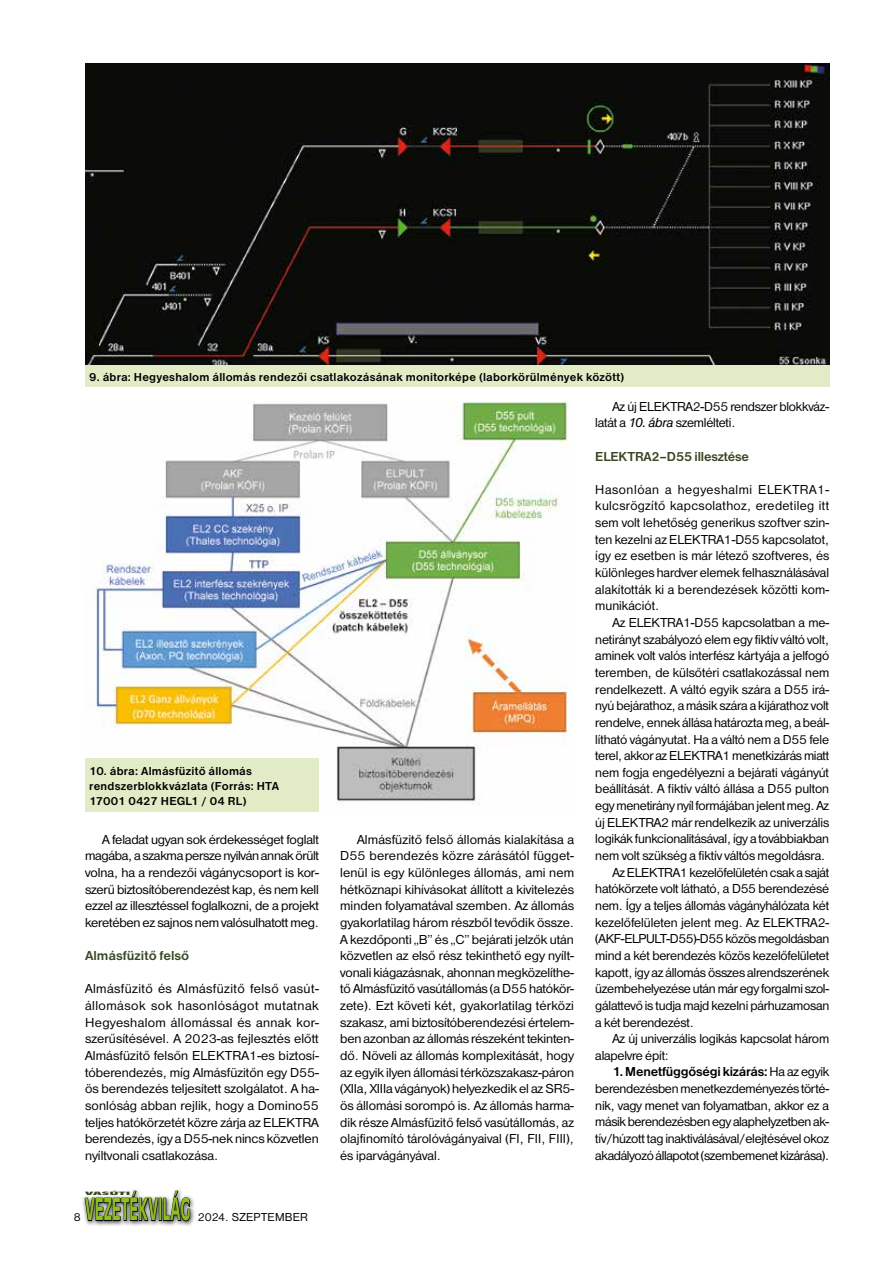
<style>
.page{position:relative;width:893px;height:1263px;background:#fff}
.page>*{position:absolute;margin:0;border:0;box-sizing:border-box;transform-origin:0 0}
.t1{font:700 30px "H Antique Olive";letter-spacing:-.005em;color:#8dbe22;scale:.5 1}
.t2{font:13.5px/16.6px "Nimbus San DEE";letter-spacing:-.015em;color:#000;text-align:justify}
.t3{font:700 13.5px "Nimbus San DEE";letter-spacing:-.015em;color:#384723}
.t4{font:700 12px/15px "Nimbus San DEE";letter-spacing:.02em;color:#000}
.t5{font:12px "Nimbus San DEE";letter-spacing:.015em;color:#000}
.t6{font:700 condensed 4.5px "H Antique Olive";color:#384723;scale:4 1}
.s1{font-style:italic}
.s2{font-weight:700}
</style>
<div class="page">
<div style="left:81px;top:1187px;width:114px;height:40px;background:#000;opacity:.75"></div>
<svg style="left:84px;top:1190px;width:107px;height:37px"></svg>
<img style="left:85px;top:64px;width:744px;height:302px">
<div style="left:85px;top:366px;width:744px;height:21px;background:#e1ecc6"></div>
<img style="left:94px;top:401px;width:475px;height:405px">
<div style="left:85px;top:758px;width:234px;height:54px;background:#e1ecc6"></div>
<p class="t4" style="left:89px;top:369px;width:536px">9. ábra: Hegyeshalom állomás rendezői csatlakozásának monitorképe (laborkörülmények között)</p>
<p class="t4" style="left:89px;top:763px;width:191px">10. ábra: Almásfüzitő állomás rendszerblokkvázlata (Forrás: HTA<br>17001 0427 HEGL1 / 04 RL)</p>
<p class="t2" style="left:85px;top:831px;width:236px;text-indent:17px">A feladat ugyan sok érdekességet foglalt magába, a szakma persze nyilván annak örült volna, ha a rendezői vágánycsoport is kor&shy;szerű biztosítóberendezést kap, és nem kell ezzel az illesztéssel foglalkozni, de a projekt keretében ez sajnos nem valósulhatott meg.</p>
<p class="t3" style="left:85px;top:948px;width:106px">Almásfüzitő felső</p>
<p class="t2" style="left:85px;top:981px;width:235px">Almásfüzitő és Almásfüzitő felső vasút&shy;állomások sok hasonlóságot mutatnak Hegyeshalom állomással és annak kor&shy;szerűsítésével. A 2023-as fejlesztés előtt Almásfüzitő felsőn ELEKTRA1-es biztosí&shy;tóberendezés, míg Almásfüzitőn egy D55- ös berendezés teljesített szolgálatot. A ha&shy;sonlóság abban rejlik, hogy a Domino55 teljes hatókörzetét közre zárja az ELEKTRA berendezés, így a D55-nek nincs közvetlen nyíltvonali csatlakozása.</p>
<p class="t6" style="left:85px;top:1191px;width:13px">VASÚTI</p>
<h1 class="t1" style="left:85px;top:1191px;width:213px">VEZETÉKVILÁG</h1>
<p class="t5" style="left:74px;top:1210px;width:8px">8</p>
<p class="t5" style="left:198px;top:1210px;width:112px">2024. SZEPTEMBER</p>
<p class="t2" style="left:340px;top:831px;width:235px;text-indent:17px">Almásfüzitő felső állomás kialakítása a D55 berendezés közre zárásától függet&shy;lenül is egy különleges állomás, ami nem hétköznapi kihívásokat állított a kivitelezés minden folyamatával szemben. Az állomás gyakorlatilag három részből tevődik össze.<br>A kezdőponti „B” és „C” bejárati jelzők után közvetlen az első rész tekinthető egy nyílt&shy;vonali kiágazásnak, ahonnan megközelíthe&shy;tő Almásfüzitő vasútállomás (a D55 hatókör&shy;zete). Ezt követi két, gyakorlatilag térközi szakasz, ami biztosítóberendezési értelem&shy;ben azonban az állomás részeként tekinten&shy;dő. Növeli az állomás komplexitását, hogy az egyik ilyen állomási térközszakasz-páron (XIIa, XIIIa vágányok) helyezkedik el az SR5- ös állomási sorompó is. Az állomás harma&shy;dik része Almásfüzitő felső vasútállomás, az olajfinomító tárolóvágányaival (FI, FII, FIII), és iparvágányával.</p>
<p class="t2" style="left:595px;top:398px;width:235px;text-indent:17px">Az új ELEKTRA2-D55 rendszer blokkváz&shy;latát a <span class="s1">10. ábra</span> szemlélteti.</p>
<p class="t3" style="left:595px;top:448px;width:155px">ELEKTRA2–D55 illesztése</p>
<p class="t2" style="left:595px;top:481px;width:235px">Hasonlóan a hegyeshalmi ELEKTRA1- kulcsrögzítő kapcsolathoz, eredetileg itt sem volt lehetőség generikus szoftver szin&shy;ten kezelni az ELEKTRA1-D55 kapcsolatot, így ez esetben is már létező szoftveres, és különleges hardver elemek felhasználásával alakították ki a berendezések közötti kom&shy;munikációt.</p>
<p class="t2" style="left:612px;top:614px;width:218px">Az ELEKTRA1-D55 kapcsolatban a me-</p>
<p class="t2" style="left:595px;top:631px;width:235px">netirányt szabályozó elem egy fiktív váltó volt,</p>
<p class="t2" style="left:595px;top:648px;width:235px">aminek volt valós interfész kártyája a jelfogó</p>
<p class="t2" style="left:595px;top:664px;width:235px">teremben, de külsőtéri csatlakozással nem</p>
<p class="t2" style="left:595px;top:681px;width:235px">rendelkezett. A váltó egyik szára a D55 irá-</p>
<p class="t2" style="left:595px;top:698px;width:235px">nyú bejárathoz, a másik szára a kijárathoz volt</p>
<p class="t2" style="left:595px;top:714px;width:235px">rendelve, ennek állása határozta meg, a beál-</p>
<p class="t2" style="left:595px;top:731px;width:235px">lítható vágányutat. Ha a váltó nem a D55 fele</p>
<p class="t2" style="left:595px;top:747px;width:235px">terel, akkor az ELEKTRA1 menetkizárás miatt</p>
<p class="t2" style="left:595px;top:764px;width:235px">nem fogja engedélyezni a bejárati vágányút</p>
<p class="t2" style="left:595px;top:781px;width:235px">beállítását. A fiktív váltó állása a D55 pulton</p>
<p class="t2" style="left:595px;top:797px;width:235px">egy menetirány nyíl formájában jelent meg. Az</p>
<p class="t2" style="left:595px;top:814px;width:235px">új ELEKTRA2 már rendelkezik az univerzális</p>
<p class="t2" style="left:595px;top:831px;width:235px">logikák funkcionalitásával, így a továbbiakban</p>
<p class="t2" style="left:595px;top:847px;width:231px">nem volt szükség a fiktív váltós megoldásra.</p>
<p class="t2" style="left:612px;top:864px;width:218px">Az ELEKTRA1 kezelőfelületén csak a saját</p>
<p class="t2" style="left:595px;top:881px;width:235px">hatókörzete volt látható, a D55 berendezésé</p>
<p class="t2" style="left:595px;top:897px;width:235px">nem. Így a teljes állomás vágányhálózata két</p>
<p class="t2" style="left:595px;top:914px;width:235px">kezelőfelületen jelent meg. Az ELEKTRA2-</p>
<p class="t2" style="left:595px;top:931px;width:235px">(AKF-ELPULT-D55)-D55 közös megoldásban</p>
<p class="t2" style="left:595px;top:947px;width:235px">mind a két berendezés közös kezelőfelületet</p>
<p class="t2" style="left:595px;top:964px;width:235px">kapott, így az állomás összes alrendszerének</p>
<p class="t2" style="left:595px;top:980px;width:235px">üzembehelyezése után már egy forgalmi szol-</p>
<p class="t2" style="left:595px;top:997px;width:235px">gálattevő is tudja majd kezelni párhuzamosan</p>
<p class="t2" style="left:595px;top:1014px;width:100px">a két berendezést.</p>
<p class="t2" style="left:612px;top:1030px;width:218px">Az új univerzális logikás kapcsolat három</p>
<p class="t2" style="left:595px;top:1047px;width:75px">alapelvre épít:</p>
<p class="t2" style="left:595px;top:1064px;width:235px;text-indent:17px"><span class="s2">1. Menetfüggőségi kizárás:</span> Ha az egyik berendezésben menetkezdeményezés törté&shy;nik, vagy menet van folyamatban, akkor ez a másik berendezésben egy alaphelyzetben ak&shy;tív/húzott tag inaktiválásával/elejtésével okoz akadályozó állapotot (szembemenet kizárása).</p>
</div>
